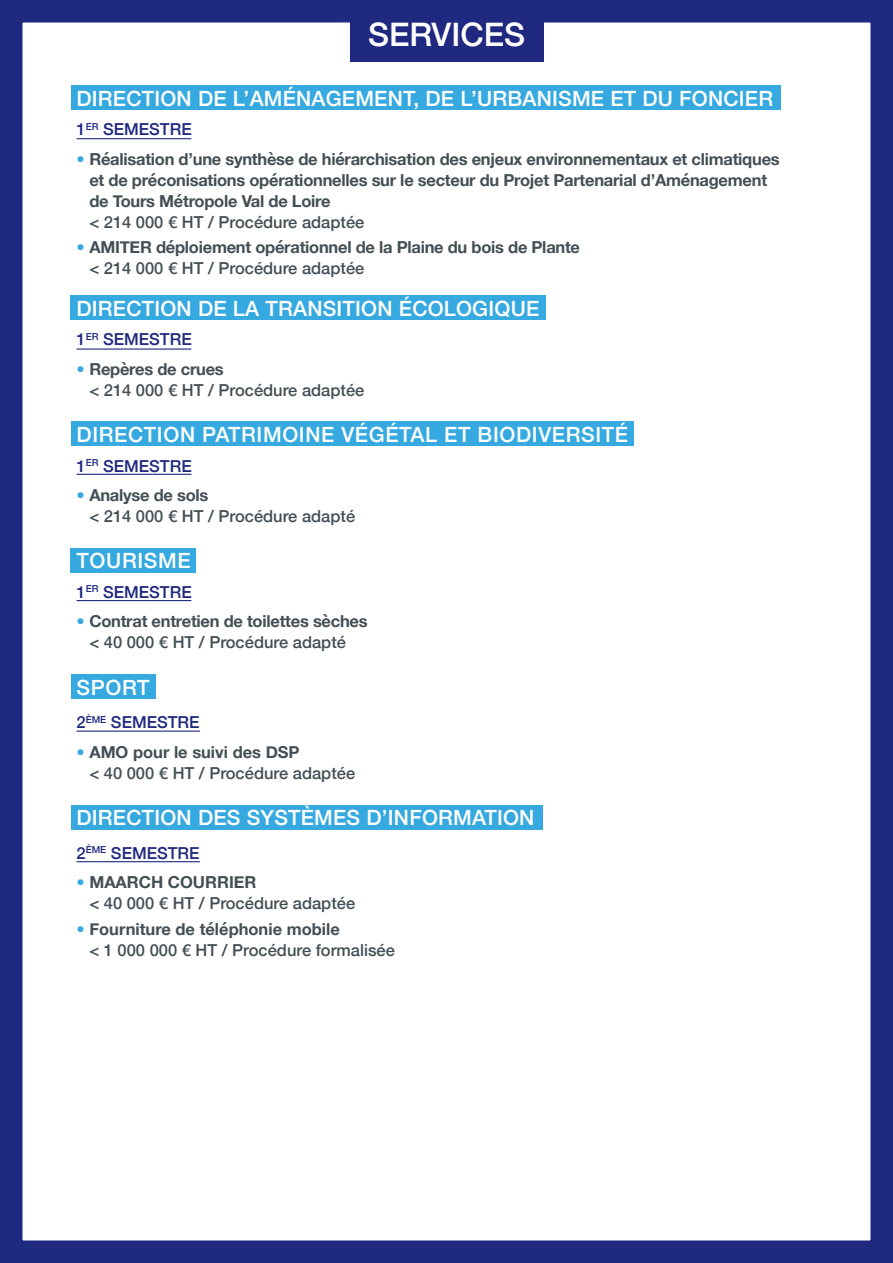
<style>
.page{position:relative;width:893px;height:1263px;background:#fff}
.page>*{position:absolute;margin:0;border:0;box-sizing:border-box;transform-origin:0 0}
.t1{font:500 32.4px "Helvetica Neue";color:#fff}
.t2{font:500 21px "Helvetica Neue";letter-spacing:.01em;color:#fff}
.t3{font:500 21px "Helvetica Neue";letter-spacing:.03em;color:#fff}
.t4{font:700 16.5px/21px "Helvetica Neue";letter-spacing:-.015em;color:#434f55}
.t5{font:500 16.5px/21px "Helvetica Neue";color:#434f55}
.t6{font:500 16.5px "Helvetica Neue";color:#1f297f}
.s1{font-weight:500;color:#36a9e0}
.s2{font-weight:500}
.s3{color:#36a9e0}
.s4{font-weight:700}
</style>
<div class="page">
<div style="left:0;top:0;width:893px;height:1263px;border:22px solid #1f297f"></div>
<div style="left:71px;top:85px;width:710px;height:24px;background:#36a9e0"></div>
<div style="left:71px;top:295px;width:475px;height:24px;background:#36a9e0"></div>
<div style="left:71px;top:422px;width:563px;height:24px;background:#36a9e0"></div>
<div style="left:71px;top:675px;width:85px;height:24px;background:#36a9e0"></div>
<div style="left:71px;top:806px;width:472px;height:24px;background:#36a9e0"></div>
<div style="left:71px;top:549px;width:125px;height:24px;background:#36a9e0"></div>
<div style="left:350px;top:0;width:193px;height:61px;background:#1f297f"></div>
<hr style="left:77px;top:138px;width:114px;height:1px;background:#1f297f">
<hr style="left:77px;top:348px;width:114px;height:2px;background:#1f297f">
<hr style="left:77px;top:474px;width:114px;height:1px;background:#1f297f">
<hr style="left:77px;top:600px;width:114px;height:1px;background:#1f297f">
<hr style="left:77px;top:730px;width:123px;height:2px;background:#1f297f">
<hr style="left:77px;top:861px;width:123px;height:1px;background:#1f297f">
<h1 class="t1" style="left:368px;top:8px;width:159px">SERVICES</h1>
<p class="t2" style="left:77px;top:81px;width:698px">DIRECTION DE L’AMÉNAGEMENT, DE L’URBANISME ET DU FONCIER</p>
<p class="t6" style="left:77px;top:116px;width:117px">1<sup>ER</sup> SEMESTRE</p>
<p class="t4" style="left:89px;top:149px;width:692px;text-indent:-13px"><span class="s1">•</span> Réalisation d’une synthèse de hiérarchisation des enjeux environnementaux et climatiques et de préconisations opérationnelles sur le secteur du Projet Partenarial d’Aménagement de Tours Métropole Val de Loire</p>
<p class="t5" style="left:89px;top:210px;width:276px">&lt; 214 000 € HT / Procédure adaptée</p>
<p class="t4" style="left:89px;top:237px;width:492px;text-indent:-13px"><span class="s1">•</span> AMITER déploiement opérationnel de la Plaine du bois de Plante <span class="s2">&lt; 214 000 € HT / Procédure adaptée</span></p>
<p class="t2" style="left:77px;top:291px;width:464px">DIRECTION DE LA TRANSITION ÉCOLOGIQUE</p>
<p class="t6" style="left:77px;top:326px;width:117px">1<sup>ER</sup> SEMESTRE</p>
<p class="t5" style="left:89px;top:357px;width:276px;text-indent:-13px"><span class="s3">•</span> <span class="s4">Repères de crues<br></span>&lt; 214 000 € HT / Procédure adaptée</p>
<p class="t3" style="left:77px;top:418px;width:553px">DIRECTION PATRIMOINE VÉGÉTAL ET BIODIVERSITÉ</p>
<p class="t6" style="left:77px;top:452px;width:117px">1<sup>ER</sup> SEMESTRE</p>
<p class="t5" style="left:89px;top:483px;width:267px;text-indent:-13px"><span class="s3">•</span> <span class="s4">Analyse de sols<br></span>&lt; 214 000 € HT / Procédure adapté</p>
<p class="t3" style="left:77px;top:544px;width:116px">TOURISME</p>
<p class="t6" style="left:77px;top:579px;width:117px">1<sup>ER</sup> SEMESTRE</p>
<p class="t4" style="left:77px;top:611px;width:293px;text-align:center"><span class="s1">•</span> Contrat entretien de toilettes sèches <span class="s2">&lt; 40 000 € HT / Procédure adapté</span></p>
<p class="t2" style="left:77px;top:670px;width:74px">SPORT</p>
<p class="t6" style="left:77px;top:709px;width:125px">2<sup>ÈME</sup> SEMESTRE</p>
<p class="t5" style="left:89px;top:740px;width:267px;text-indent:-13px"><span class="s3">•</span> <span class="s4">AMO pour le suivi des DSP<br></span>&lt; 40 000 € HT / Procédure adaptée</p>
<p class="t2" style="left:77px;top:801px;width:459px">DIRECTION DES SYSTÈMES D’INFORMATION</p>
<p class="t6" style="left:77px;top:840px;width:125px">2<sup>ÈME</sup> SEMESTRE</p>
<p class="t5" style="left:89px;top:871px;width:267px;text-indent:-13px"><span class="s3">•</span> <span class="s4">MAARCH COURRIER<br></span>&lt; 40 000 € HT / Procédure adaptée</p>
<p class="t5" style="left:89px;top:917px;width:307px;text-indent:-13px"><span class="s3">•</span> <span class="s4">Fourniture de téléphonie mobile<br></span>&lt; 1 000 000 € HT / Procédure formalisée</p>
</div>
